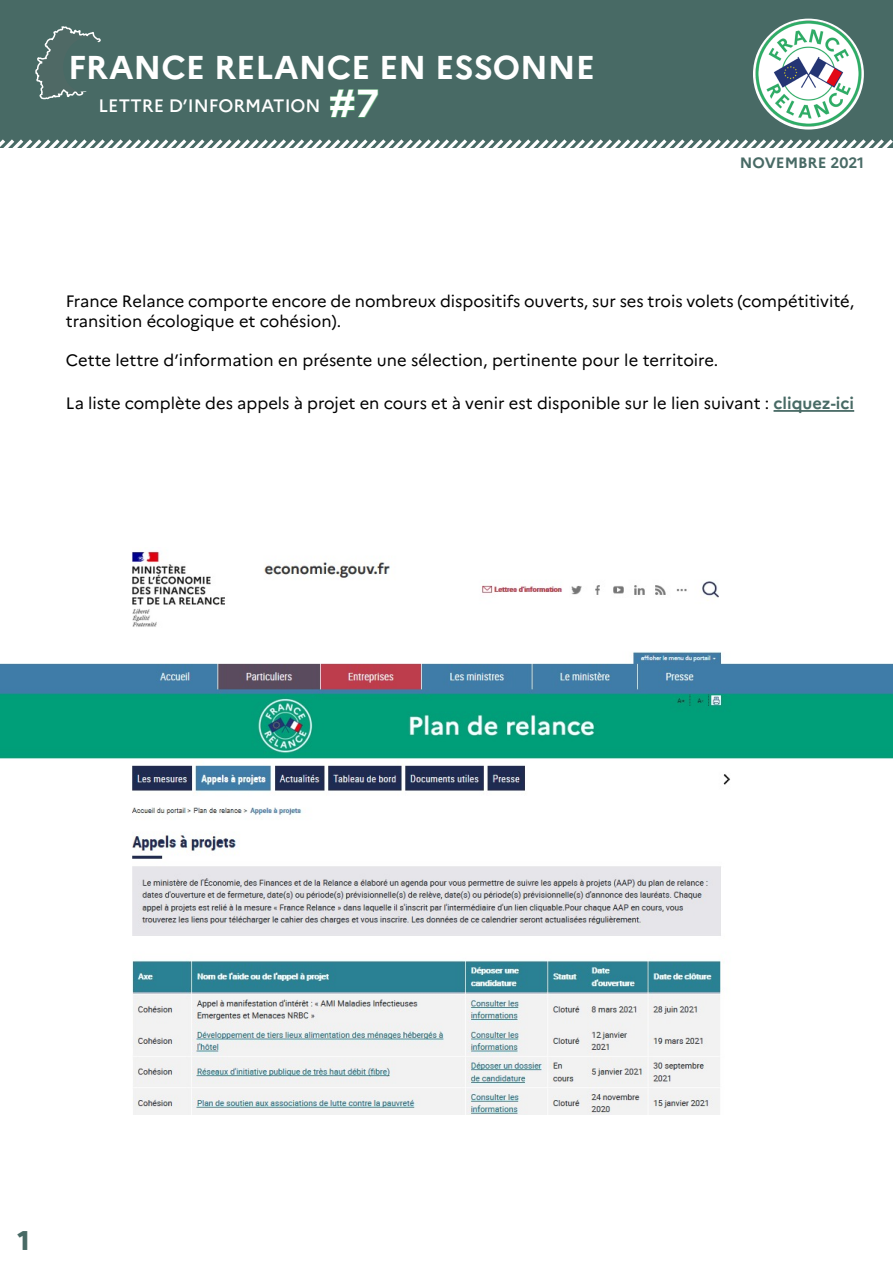
<style>
.page{position:relative;width:893px;height:1263px;background:#fff}
.page>*{position:absolute;margin:0;border:0;box-sizing:border-box;transform-origin:0 0}
.t1{font:700 39px "Marianne";color:#fff}
.t2{font:700 33px "Marianne";color:#fff}
.t3{font:800 27px "Marianne";color:#486a65}
.t4{font:500 18px "Marianne";color:#fff}
.t5{font:16.5px/19.8px "Marianne";color:#000}
.t6{font:700 15px "Marianne";color:#486a65}
.s1{font-weight:700;color:#486a65}
</style>
<div class="page">
<div style="left:1px;top:0;width:892px;height:148px;background:#486a65"></div>
<img style="left:753px;top:18px;width:111px;height:112px">
<svg style="left:35px;top:26px;width:66px;height:74px"></svg>
<svg style="left:0;top:136px;width:893px;height:12px"></svg>
<svg style="left:330px;top:89px;width:49px;height:29px"></svg>
<hr style="left:773px;top:410px;width:81px;height:2px;background:#486a65">
<img style="left:0;top:551px;width:892px;height:563px">
<h2 class="t2" style="left:68px;top:47px;width:528px">FRANCE RELANCE EN ESSONNE</h2>
<p class="t4" style="left:99px;top:94px;width:224px">LETTRE D’INFORMATION</p>
<h1 class="t1" style="left:329px;top:79px;width:52px">#7</h1>
<p class="t6" style="left:740px;top:153px;width:126px">NOVEMBRE 2021</p>
<p class="t5" style="left:66px;top:291px;width:790px">France Relance comporte encore de nombreux dispositifs ouverts, sur ses trois volets (compétitivité, transition écologique et cohésion).</p>
<p class="t5" style="left:66px;top:351px;width:654px">Cette lettre d’information en présente une sélection, pertinente pour le territoire.</p>
<p class="t5" style="left:66px;top:393px;width:790px">La liste complète des appels à projet en cours et à venir est disponible sur le lien suivant : <span class="s1">cliquez-ici</span></p>
<h3 class="t3" style="left:17px;top:1224px;width:14px">1</h3>
</div>
